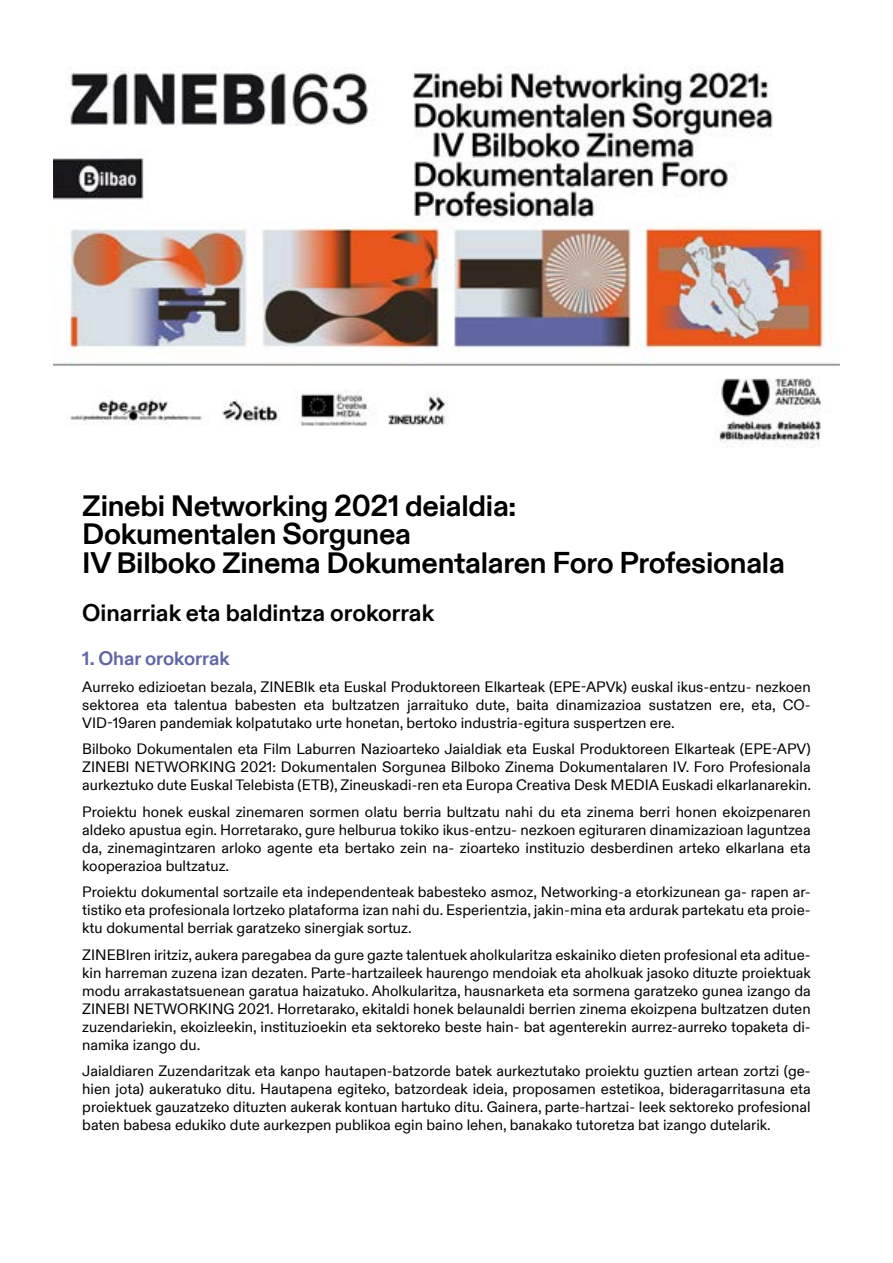
<style>
.page{position:relative;width:893px;height:1263px;background:#fff}
.page>*{position:absolute;margin:0;border:0;box-sizing:border-box;transform-origin:0 0}
.t1{font:700 30px/28.5px "ABC Diatype";letter-spacing:-.01em;color:#000}
.t2{font:700 24px "ABC Diatype";color:#000}
.t3{font:700 19.5px "ABC Diatype";color:#6166a3}
.t4{font:15px/18px "ABC Diatype";color:#000;text-align:justify}
</style>
<div class="page">
<img style="left:53px;top:66px;width:787px;height:381px">
<h1 class="t1" style="left:82px;top:489px;width:704px">Zinebi Networking 2021 deialdia:<br>Dokumentalen Sorgunea<br>IV Bilboko Zinema Dokumentalaren Foro Profesionala</h1>
<h2 class="t2" style="left:82px;top:595px;width:353px">Oinarriak eta baldintza orokorrak</h2>
<h3 class="t3" style="left:82px;top:643px;width:149px">1. Ohar orokorrak</h3>
<p class="t4" style="left:82px;top:676px;width:730px">Aurreko edizioetan bezala, ZINEBIk eta Euskal Produktoreen Elkarteak (EPE-APVk) euskal ikus-entzu- nezkoen sektorea eta talentua babesten eta bultzatzen jarraituko dute, baita dinamizazioa sustatzen ere, eta, CO-VID-19aren pandemiak kolpatutako urte honetan, bertoko industria-egitura suspertzen ere.</p>
<p class="t4" style="left:82px;top:739px;width:730px">Bilboko Dokumentalen eta Film Laburren Nazioarteko Jaialdiak eta Euskal Produktoreen Elkarteak (EPE-APV)<br>ZINEBI NETWORKING 2021: Dokumentalen Sorgunea Bilboko Zinema Dokumentalaren IV. Foro Profesionala aurkeztuko dute Euskal Telebista (ETB), Zineuskadi-ren eta Europa Creativa Desk MEDIA Euskadi elkarlanarekin.</p>
<p class="t4" style="left:82px;top:801px;width:730px">Proiektu honek euskal zinemaren sormen olatu berria bultzatu nahi du eta zinema berri honen ekoizpenaren aldeko apustua egin. Horretarako, gure helburua tokiko ikus-entzu- nezkoen egituraren dinamizazioan laguntzea da, zinemagintzaren arloko agente eta bertako zein na- zioarteko instituzio desberdinen arteko elkarlana eta kooperazioa bultzatuz.</p>
<p class="t4" style="left:82px;top:882px;width:730px">Proiektu dokumental sortzaile eta independenteak babesteko asmoz, Networking-a etorkizunean ga- rapen ar&shy;tistiko eta profesionala lortzeko plataforma izan nahi du. Esperientzia, jakin-mina eta ardurak partekatu eta proie&shy;ktu dokumental berriak garatzeko sinergiak sortuz.</p>
<p class="t4" style="left:82px;top:944px;width:730px">ZINEBIren iritziz, aukera paregabea da gure gazte talentuek aholkularitza eskainiko dieten profesional eta aditue&shy;kin harreman zuzena izan dezaten. Parte-hartzaileek haurengo mendoiak eta aholkuak jasoko dituzte proiektuak modu arrakastatsuenean garatua haizatuko. Aholkularitza, hausnarketa eta sormena garatzeko gunea izango da ZINEBI NETWORKING 2021. Horretarako, ekitaldi honek belaunaldi berrien zinema ekoizpena bultzatzen duten zuzendariekin, ekoizleekin, instituzioekin eta sektoreko beste hain- bat agenterekin aurrez-aurreko topaketa di&shy;namika izango du.</p>
<p class="t4" style="left:82px;top:1061px;width:730px">Jaialdiaren Zuzendaritzak eta kanpo hautapen-batzorde batek aurkeztutako proiektu guztien artean zortzi (ge&shy;hien jota) aukeratuko ditu. Hautapena egiteko, batzordeak ideia, proposamen estetikoa, bideragarritasuna eta proiektuek gauzatzeko dituzten aukerak kontuan hartuko ditu. Gainera, parte-hartzai- leek sektoreko profesional baten babesa edukiko dute aurkezpen publikoa egin baino lehen, banakako tutoretza bat izango dutelarik.</p>
</div>
